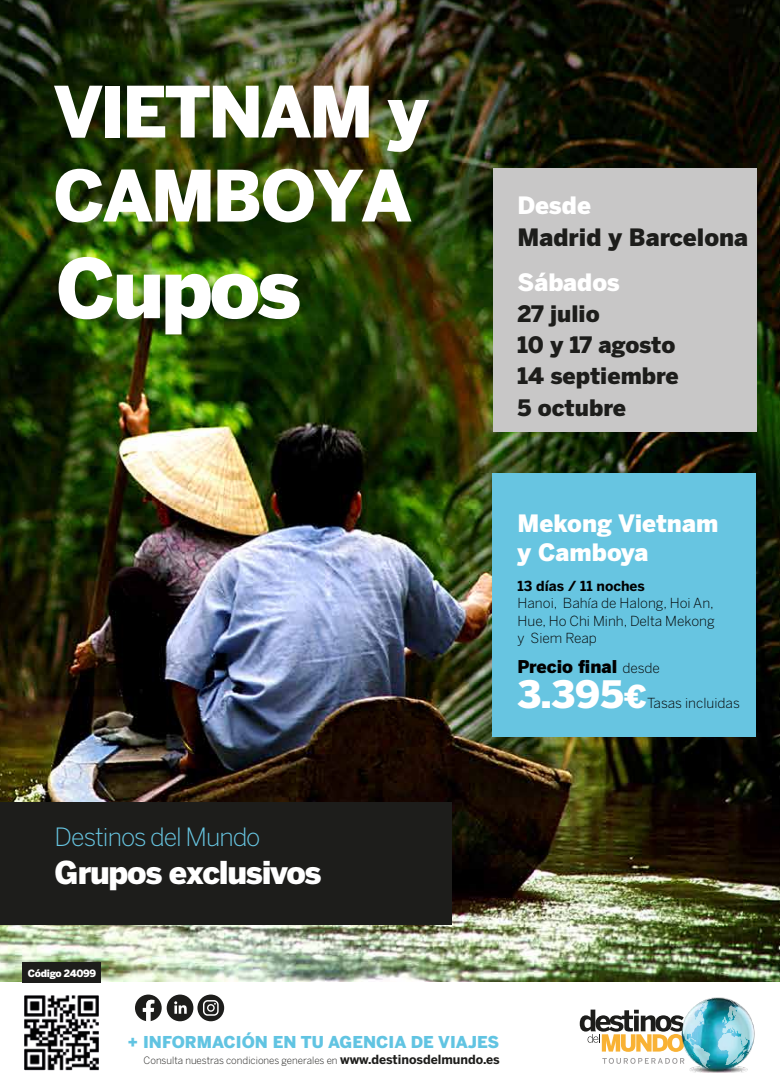
<style>
.page{position:relative;width:780px;height:1088px;background:#fff}
.page>*{position:absolute;margin:0;border:0;box-sizing:border-box;transform-origin:0 0}
.t1{font:900 81.25px "Benton Sans";letter-spacing:-.04em;color:#fff}
.t2{font:900 70px/84px "Benton Sans";letter-spacing:-.04em;color:#fff}
.t3{font:900 37.5px "Benton Sans";color:#fff}
.t4{font:900 31.25px "Benton Sans";letter-spacing:-.04em;color:#fff}
.t5{font:300 25px "Benton Sans";letter-spacing:-.04em;color:#67c5e1}
.t6{font:900 23.75px/28.8px "Benton Sans";color:#fff}
.t7{font:900 23.75px "Benton Sans";color:#1d1d1b}
.t8{font:900 22.5px/31.2px "Benton Sans";color:#1d1d1b}
.t9{font:900 17.5px "Benton Sans";color:#010101}
.t10{font:900 16.25px "Benton Sans";color:#61c4e2}
.t11{font:300 13.75px/17.5px "Benton Sans";color:#010101;text-align:justify}
.t12{font:700 13.75px "Benton Sans";color:#010101}
.t13{font:300 10px "Benton Sans";color:#1d1d1b}
.t14{font:900 10px "Benton Sans";letter-spacing:-.03em;color:#fff}
.s1{font-weight:300;font-size:13.75px}
.s2{font-size:31.25px}
.s3{font-weight:700;font-size:12.5px}
</style>
<div class="page">
<img style="left:0;top:0;width:780px;height:981px">
<div style="left:22px;top:962px;width:79px;height:20px;background:#1d1d1b"></div>
<div style="left:167px;top:994px;width:26px;height:27px;background:#1d1d1b;border-radius:50%"></div>
<svg style="left:174px;top:1001px;width:13px;height:13px"></svg>
<div style="left:197px;top:994px;width:27px;height:27px;background:#1d1d1b;border-radius:50%"></div>
<svg style="left:203px;top:1000px;width:16px;height:16px"></svg>
<svg style="left:135px;top:994px;width:27px;height:27px"></svg>
<div style="left:492px;top:474px;width:263px;height:263px;background:#67c5e1"></div>
<div style="left:492px;top:168px;width:264px;height:264px;background:#c8c7c7"></div>
<img style="left:689px;top:997px;width:66px;height:76px">
<svg style="left:579px;top:998px;width:174px;height:70px"></svg>
<div style="left:0;top:802px;width:452px;height:123px;background:#1d1d1b"></div>
<img style="left:24px;top:995px;width:75px;height:76px">
<h2 class="t2" style="left:53px;top:69px;width:376px">VIETNAM y<br>CAMBOYA</h2>
<h1 class="t1" style="left:56px;top:240px;width:247px">Cupos</h1>
<h3 class="t6" style="left:517px;top:191px;width:75px">Desde</h3>
<h3 class="t7" style="left:517px;top:223px;width:232px">Madrid y Barcelona</h3>
<h3 class="t6" style="left:517px;top:267px;width:104px">Sábados</h3>
<h3 class="t8" style="left:517px;top:298px;width:163px">27 julio<br>10 y 17 agosto<br>14 septiembre<br>5 octubre</h3>
<h3 class="t6" style="left:517px;top:508px;width:202px">Mekong Vietnam y Camboya</h3>
<p class="t12" style="left:517px;top:577px;width:129px">13 días / 11 noches</p>
<p class="t11" style="left:517px;top:594px;width:199px">Hanoi, Bahía de Halong, Hoi An, Hue, Ho Chi Minh, Delta Mekong y Siem Reap</p>
<p class="t9" style="left:517px;top:656px;width:144px">Precio final <span class="s1">desde</span></p>
<h3 class="t3" style="left:517px;top:672px;width:131px">3.395<span class="s2">€</span></h3>
<p class="t11" style="left:647px;top:694px;width:94px">Tasas incluidas</p>
<h3 class="t5" style="left:55px;top:822px;width:207px">Destinos del Mundo</h3>
<h3 class="t4" style="left:55px;top:854px;width:268px">Grupos exclusivos</h3>
<p class="t14" style="left:28px;top:967px;width:70px">Código 24099</p>
<p class="t10" style="left:128px;top:1032px;width:373px">+ INFORMACIÓN EN TU AGENCIA DE VIAJES</p>
<p class="t13" style="left:144px;top:1054px;width:357px">Consulta nuestras condiciones generales en <span class="s3">www.destinosdelmundo.es</span></p>
</div>
